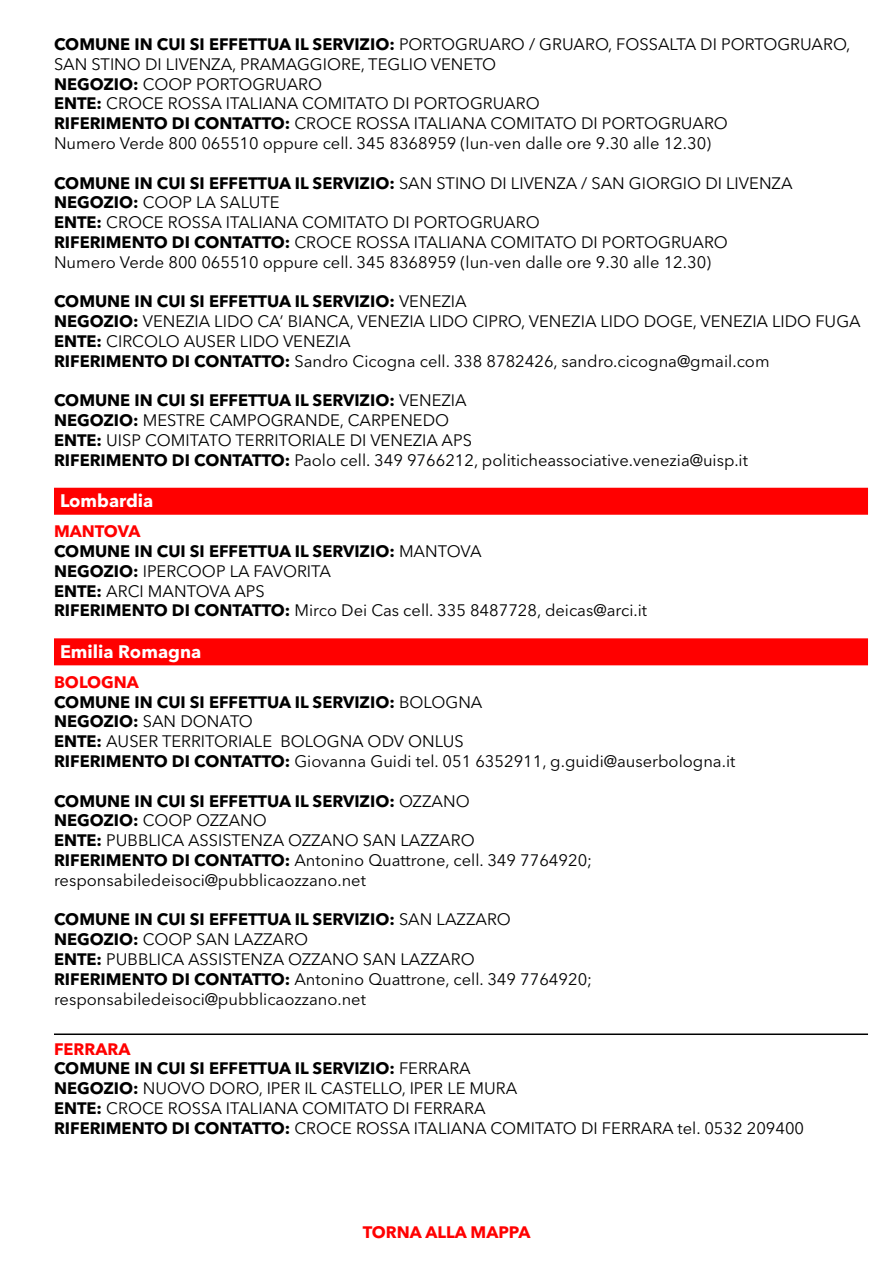
<style>
.page{position:relative;width:893px;height:1263px;background:#fff}
.page>*{position:absolute;margin:0;border:0;box-sizing:border-box;transform-origin:0 0}
.t1{font:700 18px "Avenir Next LT Pro";color:#fff}
.t2{font:16.5px/19.8px "Avenir Next LT Pro";color:#000}
.t3{font:700 16.5px "Avenir Next LT Pro";color:#000}
.t4{font:700 16.5px "Avenir Next LT Pro";color:#f00}
.s1{font-weight:700}
.s2{font-weight:400}
</style>
<div class="page">
<div style="left:54px;top:488px;width:814px;height:27px;background:#f00"></div>
<div style="left:54px;top:638px;width:814px;height:27px;background:#f00"></div>
<hr style="left:54px;top:1033px;width:814px;height:2px;background:#000">
<p class="t2" style="left:54px;top:34px;width:798px"><span class="s1">COMUNE IN CUI SI EFFETTUA IL SERVIZIO:</span> PORTOGRUARO / GRUARO, FOSSALTA DI PORTOGRUARO,<br>SAN STINO DI LIVENZA, PRAMAGGIORE, TEGLIO VENETO</p>
<p class="t2" style="left:54px;top:74px;width:270px"><span class="s1">NEGOZIO:</span> COOP PORTOGRUARO</p>
<p class="t2" style="left:54px;top:94px;width:487px"><span class="s1">ENTE:</span> CROCE ROSSA ITALIANA COMITATO DI PORTOGRUARO</p>
<p class="t2" style="left:54px;top:114px;width:675px"><span class="s1">RIFERIMENTO DI CONTATTO:</span> CROCE ROSSA ITALIANA COMITATO DI PORTOGRUARO</p>
<p class="t2" style="left:54px;top:133px;width:659px">Numero Verde 800 065510 oppure cell. 345 8368959 (lun-ven dalle ore 9.30 alle 12.30)</p>
<p class="t2" style="left:54px;top:173px;width:740px"><span class="s1">COMUNE IN CUI SI EFFETTUA IL SERVIZIO:</span> SAN STINO DI LIVENZA / SAN GIORGIO DI LIVENZA</p>
<p class="t2" style="left:54px;top:193px;width:227px"><span class="s1">NEGOZIO:</span> COOP LA SALUTE</p>
<p class="t2" style="left:54px;top:213px;width:487px"><span class="s1">ENTE:</span> CROCE ROSSA ITALIANA COMITATO DI PORTOGRUARO</p>
<p class="t2" style="left:54px;top:232px;width:675px"><span class="s1">RIFERIMENTO DI CONTATTO:</span> CROCE ROSSA ITALIANA COMITATO DI PORTOGRUARO</p>
<p class="t2" style="left:54px;top:252px;width:659px">Numero Verde 800 065510 oppure cell. 345 8368959 (lun-ven dalle ore 9.30 alle 12.30)</p>
<p class="t3" style="left:54px;top:291px;width:414px">COMUNE IN CUI SI EFFETTUA IL SERVIZIO: <span class="s2">VENEZIA</span></p>
<p class="t2" style="left:54px;top:312px;width:808px"><span class="s1">NEGOZIO:</span> VENEZIA LIDO CA’ BIANCA, VENEZIA LIDO CIPRO, VENEZIA LIDO DOGE, VENEZIA LIDO FUGA</p>
<p class="t2" style="left:54px;top:331px;width:298px"><span class="s1">ENTE:</span> CIRCOLO AUSER LIDO VENEZIA</p>
<p class="t2" style="left:54px;top:351px;width:717px"><span class="s1">RIFERIMENTO DI CONTATTO:</span> Sandro Cicogna cell. 338 8782426, sandro.cicogna@gmail.com</p>
<p class="t3" style="left:54px;top:390px;width:414px">COMUNE IN CUI SI EFFETTUA IL SERVIZIO: <span class="s2">VENEZIA</span></p>
<p class="t2" style="left:54px;top:411px;width:397px"><span class="s1">NEGOZIO:</span> MESTRE CAMPOGRANDE, CARPENEDO</p>
<p class="t2" style="left:54px;top:430px;width:419px"><span class="s1">ENTE:</span> UISP COMITATO TERRITORIALE DI VENEZIA APS</p>
<p class="t2" style="left:54px;top:450px;width:695px"><span class="s1">RIFERIMENTO DI CONTATTO:</span> Paolo cell. 349 9766212, politicheassociative.venezia@uisp.it</p>
<p class="t1" style="left:60px;top:490px;width:95px">Lombardia</p>
<p class="t4" style="left:54px;top:521px;width:88px">MANTOVA</p>
<p class="t3" style="left:54px;top:541px;width:429px">COMUNE IN CUI SI EFFETTUA IL SERVIZIO: <span class="s2">MANTOVA</span></p>
<p class="t2" style="left:54px;top:561px;width:279px"><span class="s1">NEGOZIO:</span> IPERCOOP LA FAVORITA</p>
<p class="t2" style="left:54px;top:581px;width:212px"><span class="s1">ENTE:</span> ARCI MANTOVA APS</p>
<p class="t2" style="left:54px;top:601px;width:595px"><span class="s1">RIFERIMENTO DI CONTATTO:</span> Mirco Dei Cas cell. 335 8487728, deicas@arci.it</p>
<p class="t1" style="left:60px;top:640px;width:143px">Emilia Romagna</p>
<p class="t4" style="left:54px;top:672px;width:86px">BOLOGNA</p>
<p class="t3" style="left:54px;top:692px;width:430px">COMUNE IN CUI SI EFFETTUA IL SERVIZIO: <span class="s2">BOLOGNA</span></p>
<p class="t2" style="left:54px;top:712px;width:200px"><span class="s1">NEGOZIO:</span> SAN DONATO</p>
<p class="t2" style="left:54px;top:732px;width:411px"><span class="s1">ENTE:</span> AUSER TERRITORIALE BOLOGNA ODV ONLUS</p>
<p class="t2" style="left:54px;top:751px;width:683px"><span class="s1">RIFERIMENTO DI CONTATTO:</span> Giovanna Guidi tel. 051 6352911, g.guidi@auserbologna.it</p>
<p class="t3" style="left:54px;top:791px;width:417px">COMUNE IN CUI SI EFFETTUA IL SERVIZIO: <span class="s2">OZZANO</span></p>
<p class="t2" style="left:54px;top:811px;width:214px"><span class="s1">NEGOZIO:</span> COOP OZZANO</p>
<p class="t2" style="left:54px;top:831px;width:422px"><span class="s1">ENTE:</span> PUBBLICA ASSISTENZA OZZANO SAN LAZZARO</p>
<p class="t2" style="left:54px;top:850px;width:540px"><span class="s1">RIFERIMENTO DI CONTATTO:</span> Antonino Quattrone, cell. 349 7764920;</p>
<p class="t2" style="left:54px;top:870px;width:313px">responsabiledeisoci@pubblicaozzano.net</p>
<p class="t3" style="left:54px;top:909px;width:458px">COMUNE IN CUI SI EFFETTUA IL SERVIZIO: <span class="s2">SAN LAZZARO</span></p>
<p class="t2" style="left:54px;top:930px;width:256px"><span class="s1">NEGOZIO:</span> COOP SAN LAZZARO</p>
<p class="t2" style="left:54px;top:949px;width:422px"><span class="s1">ENTE:</span> PUBBLICA ASSISTENZA OZZANO SAN LAZZARO</p>
<p class="t2" style="left:54px;top:969px;width:540px"><span class="s1">RIFERIMENTO DI CONTATTO:</span> Antonino Quattrone, cell. 349 7764920;</p>
<p class="t2" style="left:54px;top:989px;width:313px">responsabiledeisoci@pubblicaozzano.net</p>
<p class="t4" style="left:54px;top:1038px;width:78px">FERRARA</p>
<p class="t3" style="left:54px;top:1058px;width:418px">COMUNE IN CUI SI EFFETTUA IL SERVIZIO: <span class="s2">FERRARA</span></p>
<p class="t2" style="left:54px;top:1078px;width:465px"><span class="s1">NEGOZIO:</span> NUOVO DORO, IPER IL CASTELLO, IPER LE MURA</p>
<p class="t2" style="left:54px;top:1098px;width:433px"><span class="s1">ENTE:</span> CROCE ROSSA ITALIANA COMITATO DI FERRARA</p>
<p class="t2" style="left:54px;top:1118px;width:752px"><span class="s1">RIFERIMENTO DI CONTATTO:</span> CROCE ROSSA ITALIANA COMITATO DI FERRARA tel. 0532 209400</p>
<p class="t4" style="left:363px;top:1222px;width:169px">TORNA ALLA MAPPA</p>
</div>
